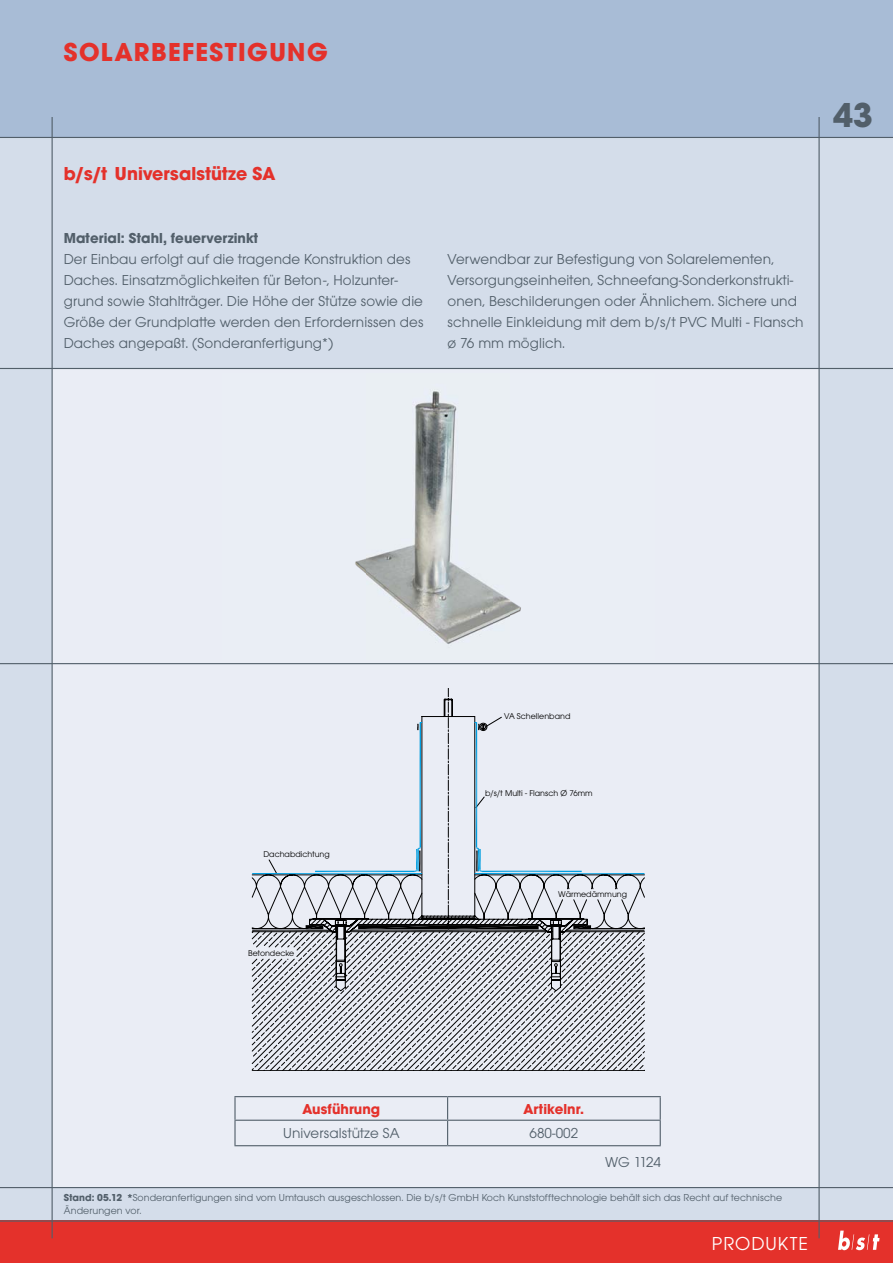
<style>
.page{position:relative;width:893px;height:1263px;background:#fff}
.page>*{position:absolute;margin:0;border:0;box-sizing:border-box;transform-origin:0 0}
.t1{font:700 36px "Avant Garde Gothic Itc T";color:#525f6a}
.t2{font:700 27px "Avant Garde Gothic Itc T";letter-spacing:.05em;color:#e4312b}
.t3{font:700 19.5px "Avant Garde Gothic Itc T";letter-spacing:.005em;color:#e4312b}
.t4{font:19.5px "Avant Garde Gothic Itc T";letter-spacing:.05em;color:#fff}
.t5{font:15px/21px "Avant Garde Gothic Itc T";letter-spacing:.005em;color:#525f6a}
.t6{font:700 15px "Avant Garde Gothic Itc T";letter-spacing:.005em;color:#525f6a}
.t7{font:700 15px "Avant Garde Gothic Itc T";color:#e4312b}
.t8{font:10.5px/12.6px "Avant Garde Gothic Itc T";letter-spacing:.005em;color:#525f6a}
.t9{font:8.7px "Avant Garde Gothic Itc T";color:#000}
.s1{font-weight:700}
</style>
<div class="page">
<div style="left:0;top:125px;width:893px;height:1138px;background:#d4ddea"></div>
<div style="left:0;top:1221px;width:893px;height:42px;background:#e4312b"></div>
<div style="left:52px;top:368px;width:767px;height:819px;background:#eaedf5"></div>
<svg style="left:838px;top:1230px;width:41px;height:20px"></svg>
<div style="left:0;top:0;width:893px;height:138px;background:#a8bcd6"></div>
<hr style="left:0;top:1220px;width:893px;height:1px;background:#525f6a">
<img style="left:355px;top:391px;width:166px;height:253px">
<svg style="left:252px;top:931px;width:393px;height:140px"></svg>
<svg style="left:252px;top:722px;width:393px;height:209px"></svg>
<hr style="left:234px;top:1096px;width:214px;height:1px;background:#525f6a">
<hr style="left:234px;top:1097px;width:2px;height:23px;background:#525f6a">
<hr style="left:448px;top:1096px;width:213px;height:1px;background:#525f6a">
<hr style="left:234px;top:1120px;width:214px;height:1px;background:#525f6a">
<hr style="left:234px;top:1121px;width:2px;height:24px;background:#525f6a">
<hr style="left:448px;top:1120px;width:213px;height:1px;background:#525f6a">
<svg style="left:447px;top:1097px;width:1px;height:48px"></svg>
<svg style="left:660px;top:1097px;width:1px;height:48px"></svg>
<hr style="left:234px;top:1145px;width:214px;height:1px;background:#525f6a">
<hr style="left:448px;top:1145px;width:213px;height:1px;background:#525f6a">
<hr style="left:818px;top:117px;width:2px;height:1121px;background:#525f6a">
<hr style="left:0;top:368px;width:893px;height:1px;background:#525f6a">
<hr style="left:0;top:663px;width:893px;height:1px;background:#525f6a">
<hr style="left:0;top:1187px;width:893px;height:1px;background:#525f6a">
<hr style="left:52px;top:117px;width:1px;height:1121px;background:#525f6a">
<hr style="left:0;top:137px;width:893px;height:1px;background:#525f6a">
<h2 class="t2" style="left:64px;top:35px;width:265px">SolArbefeStiGunG</h2>
<h3 class="t3" style="left:64px;top:162px;width:213px">b/s/t universalstütze SA</h3>
<p class="t6" style="left:64px;top:229px;width:196px">Material: Stahl, feuerverzinkt</p>
<p class="t5" style="left:64px;top:248px;width:361px">der einbau erfolgt auf die tragende konstruktion des daches. einsatzmöglichkeiten für Beton-, Holzunter&shy;grund sowie Stahlträger. die Höhe der Stütze sowie die Größe der Grundplatte werden den erfordernissen des daches angepaßt. (Sonderanfertigung*)</p>
<p class="t5" style="left:448px;top:248px;width:358px">Verwendbar zur Befestigung von Solarelementen, Versorgungseinheiten, Schneefang-Sonderkonstrukti&shy;onen, Beschilderungen oder Ähnlichem. Sichere und schnelle einkleidung mit dem b/s/t pVC Multi - Flansch ø 76 mm möglich.</p>
<h1 class="t1" style="left:833px;top:93px;width:41px">43</h1>
<p class="t9" style="left:504px;top:711px;width:68px">VA Schellenband</p>
<p class="t9" style="left:263px;top:849px;width:68px">Dachabdichtung</p>
<p class="t9" style="left:248px;top:948px;width:48px">Betondecke</p>
<p class="t9" style="left:485px;top:788px;width:109px">b/s/t Multi - Flansch Ø 76mm</p>
<p class="t9" style="left:558px;top:889px;width:71px">Wärmedämmung</p>
<p class="t7" style="left:302px;top:1100px;width:79px">Ausführung</p>
<p class="t7" style="left:524px;top:1100px;width:62px">Artikelnr.</p>
<p class="t5" style="left:283px;top:1122px;width:118px">universalstütze SA</p>
<p class="t5" style="left:529px;top:1122px;width:50px">680-002</p>
<p class="t5" style="left:605px;top:1151px;width:57px">WG 1124</p>
<p class="t8" style="left:64px;top:1191px;width:720px"><span class="s1">Stand: 05.12 *</span>Sonderanfertigungen sind vom umtausch ausgeschlossen. die b/s/t GmbH koch kunststofftechnologie behält sich das recht auf technische<br>Änderungen vor.</p>
<h3 class="t4" style="left:712px;top:1232px;width:98px">produkte</h3>
</div>
